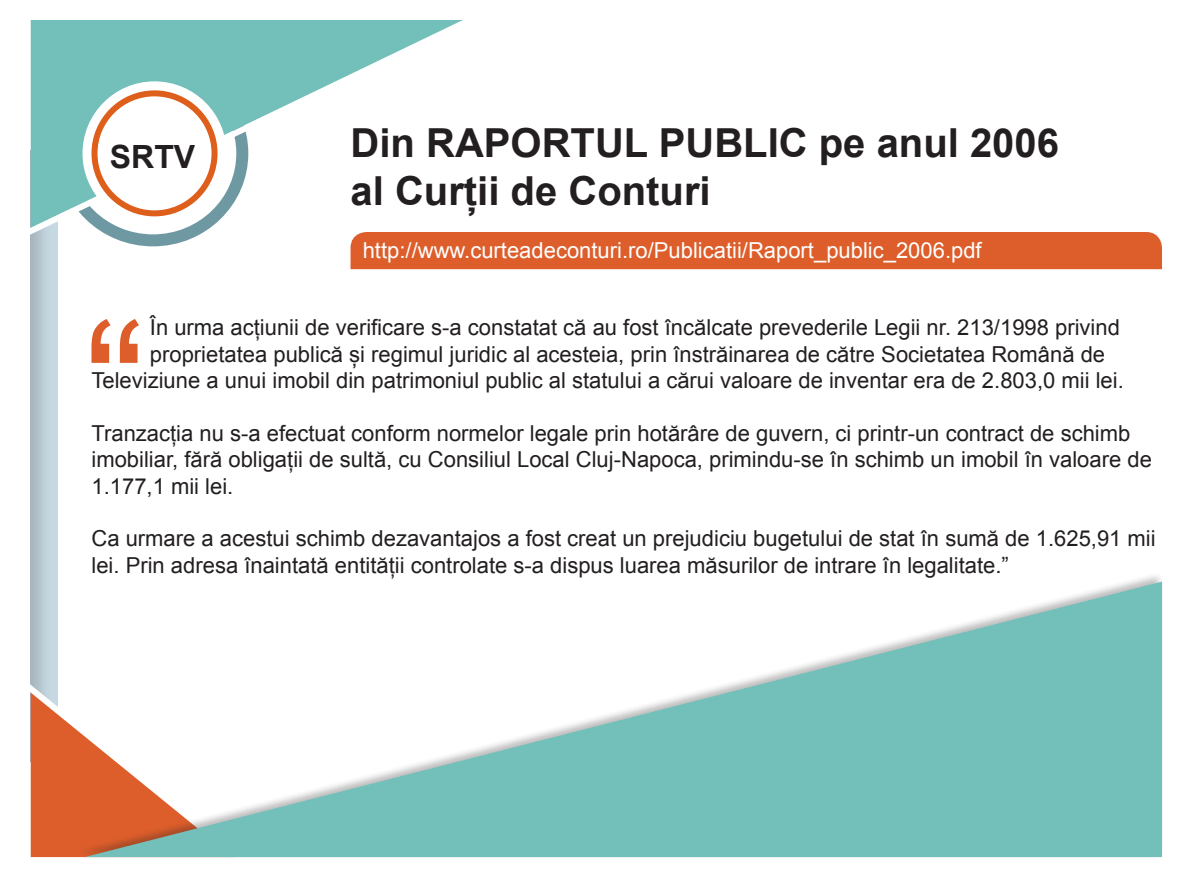
<style>
.page{position:relative;width:1191px;height:876px;background:#fff}
.page>*{position:absolute;margin:0;border:0;box-sizing:border-box;transform-origin:0 0}
.t1{font:187.4px "Arial";color:#dd5e2b}
.t2{font:700 40px/48px "Arial";color:#231f20}
.t3{font:700 32px "Arial";color:#231f20}
.t4{font:22px/26.4px "Arial";color:#231f20}
.t5{font:22px "Arial";color:#fff}
</style>
<div class="page">
<div style="left:350px;top:232px;width:812px;height:37px;background:#dd5e2b"></div>
<div style="left:30px;top:150px;width:30px;height:615px;background:#231f20;opacity:.2"></div>
<svg style="left:30px;top:20px;width:444px;height:221px"></svg>
<div style="left:83px;top:82px;width:143px;height:143px;background:#fff;border-radius:50%"></div>
<div style="left:91px;top:90px;width:126px;height:126px;border:6px solid #de5f1c;border-radius:50%"></div>
<svg style="left:30px;top:676px;width:45px;height:182px;background:#df7b54"></svg>
<div style="left:75px;top:572px;width:1089px;height:288px;background:#231f20;opacity:.3"></div>
<svg style="left:85px;top:582px;width:1077px;height:275px"></svg>
<p class="t3" style="left:110px;top:135px;width:87px">SRTV</p>
<p class="t2" style="left:350px;top:120px;width:710px">Din RAPORTUL PUBLIC pe anul 2006 al Curții de Conturi</p>
<p class="t5" style="left:363px;top:236px;width:620px">http://www.curteadeconturi.ro/Publicatii/Raport_public_2006.pdf</p>
<p class="t4" style="left:150px;top:315px;width:971px">În urma acțiunii de verificare s-a constatat că au fost încălcate prevederile Legii nr. 213/1998 privind</p>
<p class="t4" style="left:150px;top:341px;width:956px">proprietatea publică și regimul juridic al acesteia, prin înstrăinarea de către Societatea Română de</p>
<p class="t4" style="left:91px;top:367px;width:1033px">Televiziune a unui imobil din patrimoniul public al statului a cărui valoare de inventar era de 2.803,0 mii lei.</p>
<p class="t4" style="left:91px;top:420px;width:1062px">Tranzacția nu s-a efectuat conform normelor legale prin hotărâre de guvern, ci printr-un contract de schimb imobiliar, fără obligații de sultă, cu Consiliul Local Cluj-Napoca, primindu-se în schimb un imobil în valoare de<br>1.177,1 mii lei.</p>
<p class="t4" style="left:91px;top:526px;width:1065px">Ca urmare a acestui schimb dezavantajos a fost creat un prejudiciu bugetului de stat în sumă de 1.625,91 mii lei. Prin adresa înaintată entității controlate s-a dispus luarea măsurilor de intrare în legalitate.”</p>
<p class="t1" style="left:84px;top:267px;width:64px">“</p>
</div>
